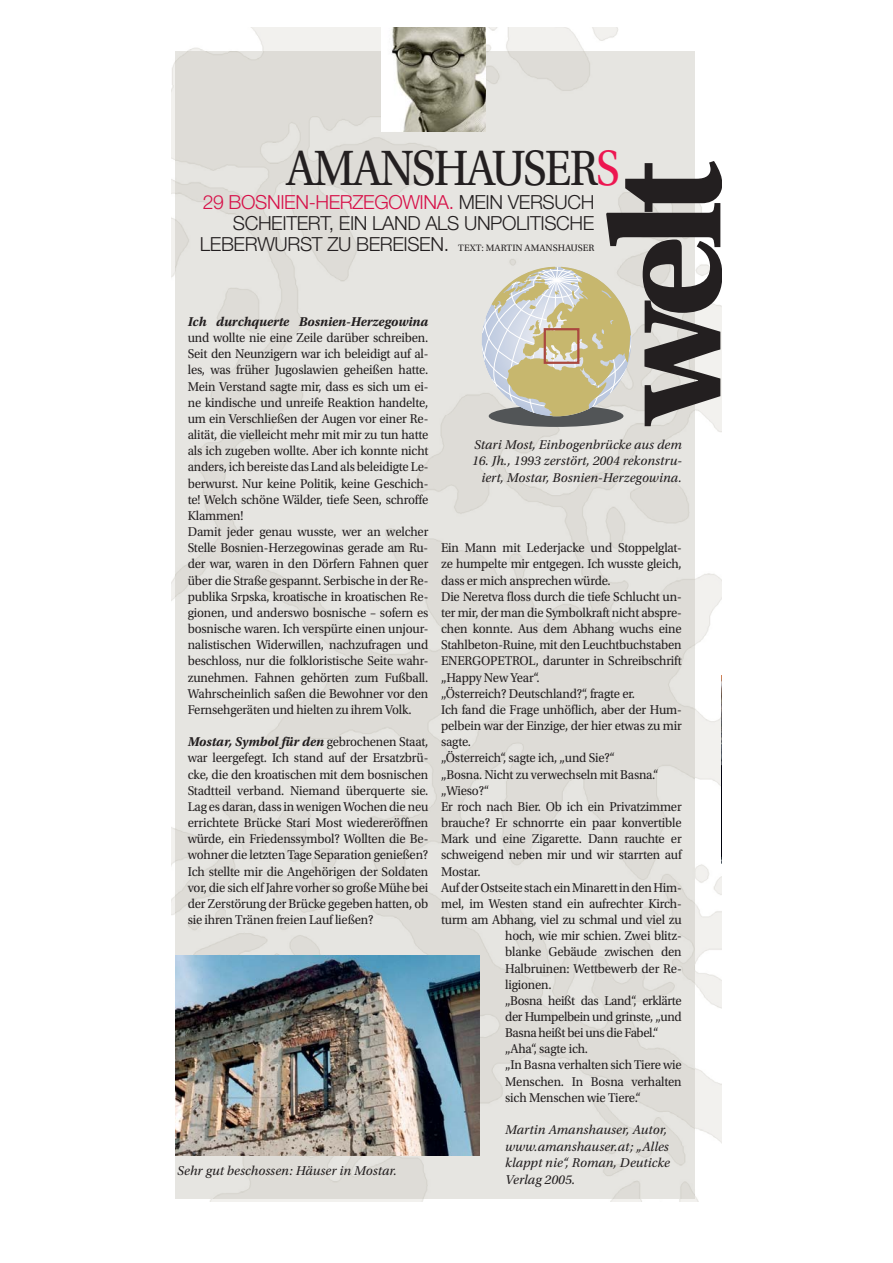
<style>
.page{position:relative;width:893px;height:1263px;background:#fff}
.page>*{position:absolute;margin:0;border:0;box-sizing:border-box;transform-origin:0 0}
.t1{font:700 164.4px "Utopia Std";color:#231f20}
.t2{font:52.35px "Utopia Std";letter-spacing:-.04em;color:#231f20;scale:.88 1}
.t3{font:300 19.35px/20.9px "Helvetica Neue LT Std";letter-spacing:-.02em;color:#231f20;text-align:right}
.t4{font:13.5px/16.2px "Utopia Std";letter-spacing:-.015em;color:#231f20;scale:.95 1}
.t5{font:italic 13.5px/16.5px "Utopia Std";letter-spacing:.005em;color:#231f20}
.t6{font:italic 700 13.5px "Utopia Std";letter-spacing:-.005em;color:#231f20}
.t7{font:9.75px "Utopia Std";color:#231f20}
.s1{color:#ed1651}
.s2{color:#d71149}
.s3{font-family:"Helvetica Neue LT Std";font-weight:300;font-size:19.35px}
.s4{font-weight:700;font-style:italic}
</style>
<div class="page">
<img style="left:694px;top:51px;width:27px;height:292px">
<img style="left:172px;top:27px;width:446px;height:59px">
<img style="left:171px;top:86px;width:4px;height:829px">
<img style="left:694px;top:343px;width:27px;height:718px">
<img style="left:679px;top:1061px;width:42px;height:141px">
<img style="left:210px;top:1199px;width:432px;height:3px">
<img style="left:175px;top:51px;width:519px;height:1148px">
<img style="left:382px;top:27px;width:103px;height:105px">
<img style="left:721px;top:676px;width:1px;height:187px">
<img style="left:175px;top:956px;width:305px;height:199px">
<div style="left:489px;top:405px;width:134px;height:22px;background:#525557;border-radius:50%"></div>
<svg style="left:482px;top:267px;width:149px;height:151px;background:#cbc7aa"></svg>
<div style="left:544px;top:328px;width:35px;height:36px;border:2px solid #aa483f"></div>
<h2 class="t2" style="left:286px;top:147px;width:381px">AMANSHAUSER<span class="s1">S</span></h2>
<h1 class="t1" style="left:605px;top:424px;width:266px;rotate:-90deg">welt</h1>
<h3 class="t3" style="left:203px;top:192px;width:393px"><span class="s2">29 BOSNIEN-HERZEGOWINA.</span> MEIN VERSUCH<br>SCHEITERT, EIN LAND ALS UNPOLITISCHE</h3>
<p class="t7" style="left:200px;top:244px;width:396px"><span class="s3">LEBERWURST ZU BEREISEN.</span> TEXT: MARTIN AMANSHAUSER</p>
<p class="t6" style="left:188px;top:316px;width:242px">Ich durchquerte Bosnien-Herzegowina</p>
<p class="t4" style="left:188px;top:331px;width:255px">und wollte nie eine Zeile darüber schreiben.<br>Seit den Neunzigern war ich beleidigt auf al&shy;les, was früher Jugoslawien geheißen hatte.<br>Mein Verstand sagte mir, dass es sich um ei&shy;ne kindische und unreife Reaktion handelte, um ein Verschließen der Augen vor einer Re&shy;alität, die vielleicht mehr mit mir zu tun hatte als ich zugeben wollte. Aber ich konnte nicht anders, ich bereiste das Land als beleidigte Le&shy;berwurst. Nur keine Politik, keine Geschich&shy;te! Welch schöne Wälder, tiefe Seen, schroffe Klammen!<br>Damit jeder genau wusste, wer an welcher Stelle Bosnien-Herzegowinas gerade am Ru&shy;der war, waren in den Dörfern Fahnen quer über die Straße gespannt. Serbische in der Re&shy;publika Srpska, kroatische in kroatischen Re&shy;gionen, und anderswo bosnische – sofern es bosnische waren. Ich verspürte einen unjour&shy;nalistischen Widerwillen, nachzufragen und beschloss, nur die folkloristische Seite wahr&shy;zunehmen. Fahnen gehörten zum Fußball.<br>Wahrscheinlich saßen die Bewohner vor den Fernsehgeräten und hielten zu ihrem Volk.</p>
<p class="t4" style="left:188px;top:735px;width:255px;text-align:justify"><span class="s4">Mostar, Symbol für den</span> gebrochenen Staat, war leergefegt. Ich stand auf der Ersatzbrü&shy;cke, die den kroatischen mit dem bosnischen Stadtteil verband. Niemand überquerte sie.<br>Lag es daran, dass in wenigen Wochen die neu errichtete Brücke Stari Most wiedereröffnen würde, ein Friedenssymbol? Wollten die Be&shy;wohner die letzten Tage Separation genießen?<br>Ich stellte mir die Angehörigen der Soldaten vor, die sich elf Jahre vorher so große Mühe bei der Zerstörung der Brücke gegeben hatten, ob sie ihren Tränen freien Lauf ließen?</p>
<p class="t5" style="left:474px;top:437px;width:209px">Stari Most, Einbogenbrücke aus dem</p>
<p class="t5" style="left:472px;top:454px;width:211px;text-align:right">16. Jh., 1993 zerstört, 2004 rekonstru&shy;iert, Mostar, Bosnien-Herzegowina.</p>
<p class="t4" style="left:441px;top:541px;width:255px">Ein Mann mit Lederjacke und Stoppelglat-</p>
<p class="t4" style="left:441px;top:557px;width:255px">ze humpelte mir entgegen. Ich wusste gleich,</p>
<p class="t4" style="left:441px;top:573px;width:180px">dass er mich ansprechen würde.</p>
<p class="t4" style="left:441px;top:589px;width:255px">Die Neretva floss durch die tiefe Schlucht un-</p>
<p class="t4" style="left:441px;top:606px;width:255px">ter mir, der man die Symbolkraft nicht abspre-</p>
<p class="t4" style="left:441px;top:622px;width:255px">chen konnte. Aus dem Abhang wuchs eine</p>
<p class="t4" style="left:441px;top:638px;width:255px">Stahlbeton-Ruine, mit den Leuchtbuchstaben</p>
<p class="t4" style="left:441px;top:654px;width:255px">ENERGOPETROL, darunter in Schreibschrift</p>
<p class="t4" style="left:441px;top:670px;width:105px">„Happy New Year“.</p>
<p class="t4" style="left:441px;top:686px;width:206px">„Österreich? Deutschland?“, fragte er.</p>
<p class="t4" style="left:441px;top:703px;width:255px">Ich fand die Frage unhöflich, aber der Hum-</p>
<p class="t4" style="left:441px;top:719px;width:255px">pelbein war der Einzige, der hier etwas zu mir</p>
<p class="t4" style="left:441px;top:735px;width:33px">sagte.</p>
<p class="t4" style="left:441px;top:751px;width:185px">„Österreich“, sagte ich, „und Sie?“</p>
<p class="t4" style="left:441px;top:767px;width:230px">„Bosna. Nicht zu verwechseln mit Basna.“</p>
<p class="t4" style="left:441px;top:783px;width:52px">„Wieso?“</p>
<p class="t4" style="left:441px;top:800px;width:255px">Er roch nach Bier. Ob ich ein Privatzimmer</p>
<p class="t4" style="left:441px;top:816px;width:255px">brauche? Er schnorrte ein paar konvertible</p>
<p class="t4" style="left:441px;top:832px;width:255px">Mark und eine Zigarette. Dann rauchte er</p>
<p class="t4" style="left:441px;top:848px;width:255px">schweigend neben mir und wir starrten auf</p>
<p class="t4" style="left:441px;top:864px;width:43px">Mostar.</p>
<p class="t4" style="left:441px;top:880px;width:255px">Auf der Ostseite stach ein Minarett in den Him-</p>
<p class="t4" style="left:441px;top:897px;width:255px">mel, im Westen stand ein aufrechter Kirch-</p>
<p class="t4" style="left:441px;top:913px;width:255px">turm am Abhang, viel zu schmal und viel zu</p>
<p class="t4" style="left:505px;top:929px;width:187px">hoch, wie mir schien. Zwei blitz-</p>
<p class="t4" style="left:505px;top:945px;width:187px">blanke Gebäude zwischen den</p>
<p class="t4" style="left:505px;top:961px;width:187px">Halbruinen: Wettbewerb der Re-</p>
<p class="t4" style="left:505px;top:977px;width:50px">ligionen.</p>
<p class="t4" style="left:505px;top:994px;width:187px">„Bosna heißt das Land“, erklärte</p>
<p class="t4" style="left:505px;top:1010px;width:187px">der Humpelbein und grinste, „und</p>
<p class="t4" style="left:505px;top:1026px;width:163px">Basna heißt bei uns die Fabel.“</p>
<p class="t4" style="left:505px;top:1042px;width:89px">„Aha“, sagte ich.</p>
<p class="t4" style="left:505px;top:1058px;width:187px">„In Basna verhalten sich Tiere wie</p>
<p class="t4" style="left:505px;top:1074px;width:187px">Menschen. In Bosna verhalten</p>
<p class="t4" style="left:505px;top:1091px;width:144px">sich Menschen wie Tiere.“</p>
<p class="t5" style="left:505px;top:1123px;width:166px">Martin Amanshauser, Autor, www.amanshauser.at; „Alles klappt nie“, Roman, Deuticke<br>Verlag 2005.</p>
<p class="t5" style="left:177px;top:1164px;width:221px">Sehr gut beschossen: Häuser in Mostar.</p>
</div>
